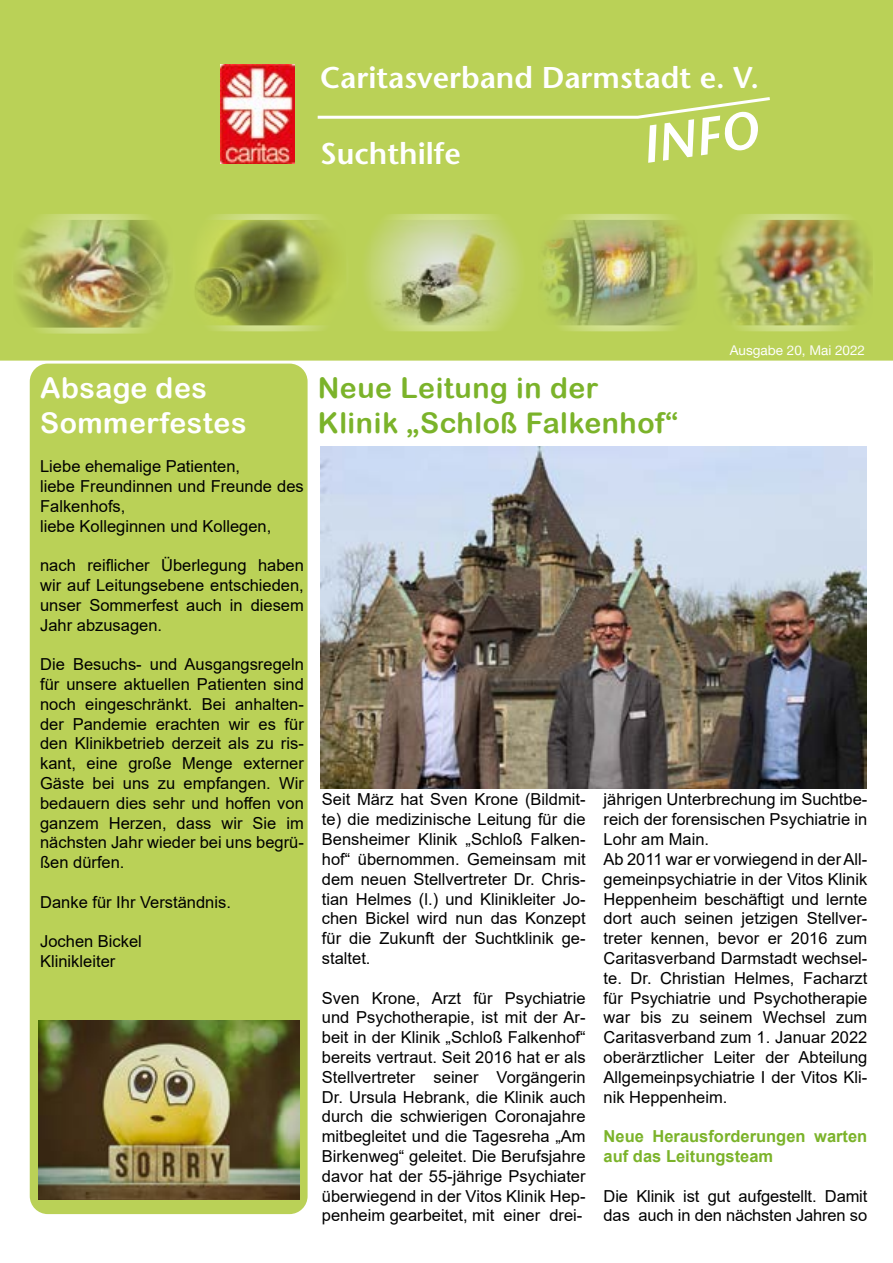
<style>
.page{position:relative;width:893px;height:1263px;background:#fff}
.page>*{position:absolute;margin:0;border:0;box-sizing:border-box;transform-origin:0 0}
.t1{font:italic 600 52.5px "Stone Sans Std";color:#fff}
.t2{font:600 30px "Stone Sans Std";color:#fff}
.t3{font:28.5px/34.2px "Arial Rounded MT Bold";letter-spacing:.02em;color:#7bb32a}
.t4{font:28.5px/34.2px "Arial Rounded MT Bold";letter-spacing:.02em;color:#fff}
.t5{font:16.5px/19.8px "Arial";color:#000}
.t6{font:700 16.5px/19.8px "Arial";color:#7bb32a}
.t7{font:500 13.5px "Helvetica Neue";color:#fff}
.t8{font:13.5px "Helvetica Neue";color:#fff}
</style>
<div class="page">
<div style="left:30px;top:364px;width:278px;height:850px;background:#bad157;border-radius:18px"></div>
<div style="left:0;top:0;width:893px;height:361px;background:#bad157"></div>
<img style="left:220px;top:65px;width:75px;height:98px">
<div style="left:710px;top:216px;width:183px;height:134px;background:#bad157"></div>
<img style="left:722px;top:221px;width:150px;height:103px">
<div style="left:707px;top:214px;width:172px;height:117px;border:6px solid #fff;border-radius:18px"></div>
<div style="left:534px;top:216px;width:188px;height:134px;background:#bad157"></div>
<img style="left:546px;top:221px;width:151px;height:103px">
<div style="left:532px;top:214px;width:172px;height:117px;border:6px solid #fff;border-radius:18px"></div>
<div style="left:359px;top:216px;width:187px;height:134px;background:#bad157"></div>
<img style="left:371px;top:221px;width:149px;height:103px">
<div style="left:356px;top:214px;width:172px;height:117px;border:6px solid #fff;border-radius:18px"></div>
<div style="left:183px;top:216px;width:188px;height:134px;background:#bad157"></div>
<img style="left:197px;top:221px;width:138px;height:103px">
<div style="left:181px;top:214px;width:172px;height:117px;border:6px solid #fff;border-radius:18px"></div>
<div style="left:10px;top:216px;width:187px;height:137px;background:#bad157"></div>
<img style="left:17px;top:221px;width:154px;height:106px">
<div style="left:7px;top:214px;width:172px;height:120px;border:6px solid #fff;border-radius:18px"></div>
<img style="left:320px;top:446px;width:546px;height:343px">
<img style="left:38px;top:1020px;width:261px;height:179px">
<svg style="left:315px;top:95px;width:458px;height:25px;background:#c2d66a"></svg>
<h2 class="t2" style="left:320px;top:59px;width:440px">Caritasverband Darmstadt e. V.</h2>
<h2 class="t2" style="left:320px;top:135px;width:142px">Suchthilfe</h2>
<h1 class="t1" style="left:637px;top:114px;width:119px;rotate:-8deg">INFO</h1>
<h3 class="t4" style="left:40px;top:371px;width:208px">Absage des<br>Sommerfestes</h3>
<p class="t5" style="left:40px;top:456px;width:265px">Liebe ehemalige Patienten,<br>liebe Freundinnen und Freunde des<br>Falkenhofs,<br>liebe Kolleginnen und Kollegen,</p>
<p class="t5" style="left:40px;top:555px;width:265px;text-align:justify">nach reiflicher Überlegung haben wir auf Leitungsebene entschieden, unser Sommerfest auch in diesem Jahr abzusagen.</p>
<p class="t5" style="left:40px;top:654px;width:265px;text-align:justify">Die Besuchs- und Ausgangsregeln für unsere aktuellen Patienten sind noch eingeschränkt. Bei anhalten&shy;der Pandemie erachten wir es für den Klinikbetrieb derzeit als zu ris&shy;kant, eine große Menge externer Gäste bei uns zu empfangen. Wir bedauern dies sehr und hoffen von ganzem Herzen, dass wir Sie im nächsten Jahr wieder bei uns begrü&shy;ßen dürfen.</p>
<p class="t5" style="left:40px;top:892px;width:192px">Danke für Ihr Verständnis.</p>
<p class="t5" style="left:40px;top:932px;width:103px">Jochen Bickel<br>Klinikleiter</p>
<h3 class="t3" style="left:318px;top:371px;width:362px">Neue Leitung in der<br>Klinik „Schloß Falkenhof“</h3>
<p class="t7" style="left:691px;top:338px;width:161px">Ausgabe 5, Frühjahr 2013</p>
<p class="t8" style="left:730px;top:342px;width:137px">Ausgabe 20, Mai 2022</p>
<p class="t5" style="left:322px;top:790px;width:265px;text-align:justify">Seit März hat Sven Krone (Bildmit&shy;te) die medizinische Leitung für die Bensheimer Klinik „Schloß Falken&shy;hof“ übernommen. Gemeinsam mit dem neuen Stellvertreter Dr. Chris&shy;tian Helmes (l.) und Klinikleiter Jo&shy;chen Bickel wird nun das Konzept für die Zukunft der Suchtklinik ge&shy;staltet.</p>
<p class="t5" style="left:322px;top:988px;width:265px;text-align:justify">Sven Krone, Arzt für Psychiatrie und Psychotherapie, ist mit der Ar&shy;beit in der Klinik „Schloß Falkenhof“ bereits vertraut. Seit 2016 hat er als Stellvertreter seiner Vorgängerin Dr. Ursula Hebrank, die Klinik auch durch die schwierigen Coronajahre mitbegleitet und die Tagesreha „Am Birkenweg“ geleitet. Die Berufsjahre davor hat der 55-jährige Psychiater überwiegend in der Vitos Klinik Hep&shy;penheim gearbeitet, mit einer drei-</p>
<p class="t5" style="left:604px;top:790px;width:265px">jährigen Unterbrechung im Suchtbe&shy;reich der forensischen Psychiatrie in Lohr am Main.<br>Ab 2011 war er vorwiegend in der All&shy;gemeinpsychiatrie in der Vitos Klinik Heppenheim beschäftigt und lernte dort auch seinen jetzigen Stellver&shy;treter kennen, bevor er 2016 zum Caritasverband Darmstadt wechsel&shy;te. Dr. Christian Helmes, Facharzt für Psychiatrie und Psychotherapie war bis zu seinem Wechsel zum Caritasverband zum 1. Januar 2022 oberärztlicher Leiter der Abteilung Allgemeinpsychiatrie I der Vitos Kli&shy;nik Heppenheim.</p>
<p class="t6" style="left:604px;top:1126px;width:265px">Neue Herausforderungen warten auf das Leitungsteam</p>
<p class="t5" style="left:604px;top:1186px;width:265px">Die Klinik ist gut aufgestellt. Damit das auch in den nächsten Jahren so</p>
</div>
